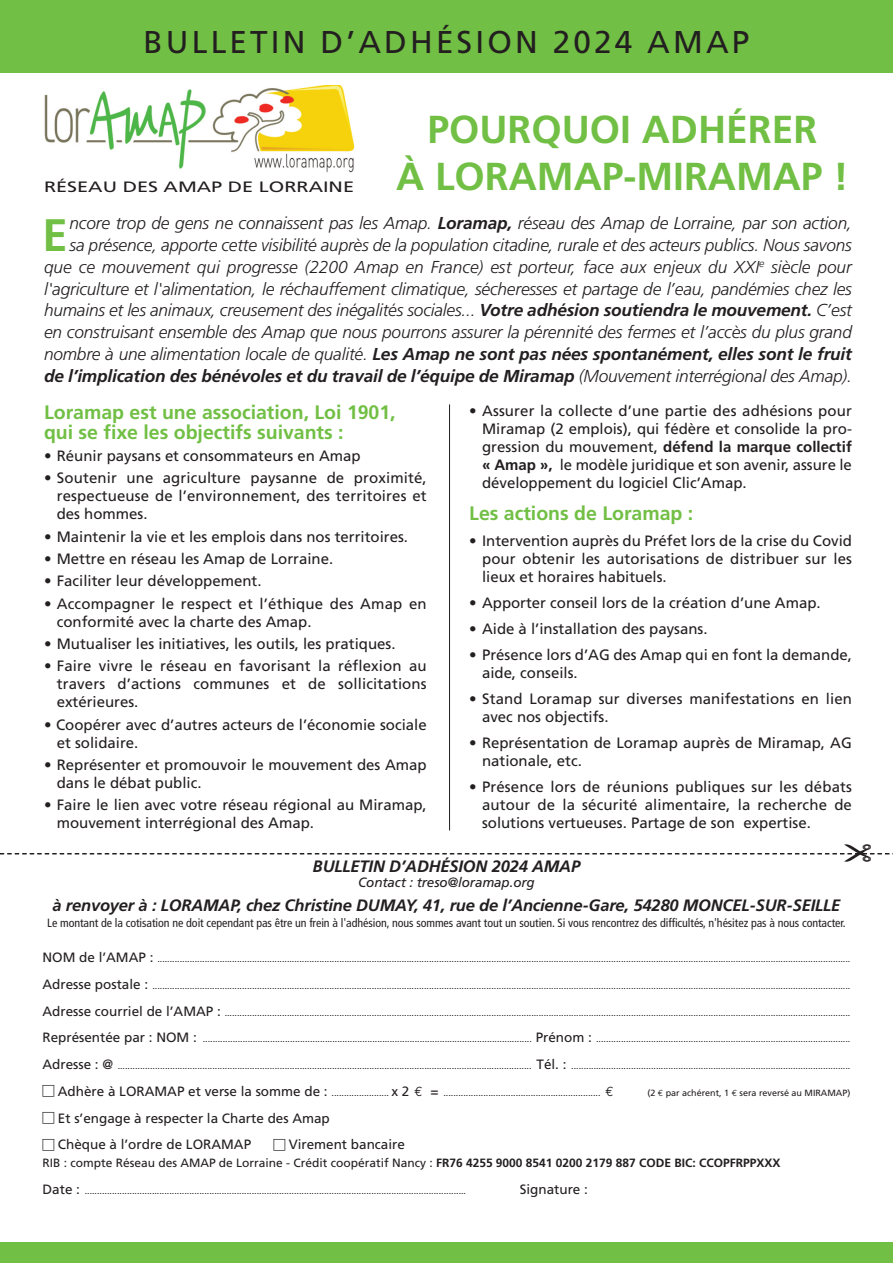
<style>
.page{position:relative;width:893px;height:1263px;background:#fff}
.page>*{position:absolute;margin:0;border:0;box-sizing:border-box;transform-origin:0 0}
.t1{font:700 45.45px "Frutiger";color:#71bf44}
.t2{font:700 39px/46.8px "Frutiger";color:#71bf44;text-align:center}
.t3{font:31.5px "Frutiger";letter-spacing:.1em;color:#231f20}
.t4{font:700 19.5px/19.5px "Frutiger";color:#71bf44}
.t5{font:italic 300 17.25px/21.8px "Frutiger";letter-spacing:-.01em;color:#231f20;text-align:right}
.t6{font:italic 700 16.5px "Frutiger";letter-spacing:-.01em;color:#231f20}
.t7{font:15px/18px "Frutiger";color:#231f20}
.t8{font:15px "Frutiger";color:#231f20;scale:1.33 1}
.t9{font:13.5px/26.7px "Frutiger";color:#231f20}
.t10{font:italic 13.5px "Frutiger";letter-spacing:-.01em;color:#231f20}
.t11{font:condensed 12px "Frutiger";letter-spacing:-.005em;color:#231f20}
.t12{font:12px "Frutiger";color:#231f20}
.t13{font:9px "Frutiger";color:#231f20}
.s1{font-weight:700}
.s2{font-size:13.5px}
.s3{font-family:"Euro Mono";font-size:13.5px}
.s4{font-family:"Euro Mono"}
</style>
<div class="page">
<div style="left:0;top:0;width:893px;height:72px;background:#71bf44"></div>
<div style="left:0;top:1242px;width:893px;height:21px;background:#71bf44"></div>
<img style="left:44px;top:85px;width:311px;height:88px">
<hr style="left:449px;top:404px;width:1px;height:426px;background:#231f20">
<svg style="left:0;top:853px;width:893px;height:2px"></svg>
<h3 class="t3" style="left:144px;top:30px;width:607px">BULLETIN D’ADHÉSION 2024 AMAP</h3>
<h2 class="t2" style="left:396px;top:109px;width:454px">POURQUOI ADHÉRER<br>À LORAMAP-MIRAMAP !</h2>
<p class="t5" style="left:44px;top:214px;width:809px">ncore trop de gens ne connaissent pas les Amap. <span class="s1">Loramap,</span> réseau des Amap de Lorraine, par son action,<br>sa présence, apporte cette visibilité auprès de la population citadine, rurale et des acteurs publics. Nous savons que ce mouvement qui progresse (2200 Amap en France) est porteur, face aux enjeux du XXI<sup>e</sup> siècle pour l'agriculture et l'alimentation, le réchauffement climatique, sécheresses et partage de l’eau, pandémies chez les humains et les animaux, creusement des inégalités sociales... <span class="s1">Votre adhésion soutiendra le mouvement.</span> C’est en construisant ensemble des Amap que nous pourrons assurer la pérennité des fermes et l’accès du plus grand nombre à une alimentation locale de qualité. <span class="s1">Les Amap ne sont pas nées spontanément, elles sont le fruit de l’implication des bénévoles et du travail de l’équipe de Miramap</span> (Mouvement interrégional des Amap).</p>
<h3 class="t8" style="left:44px;top:181px;width:235px">RÉSEAU DES AMAP DE LORRAINE</h3>
<h1 class="t1" style="left:43px;top:217px;width:27px">E</h1>
<h3 class="t4" style="left:44px;top:404px;width:353px">Loramap est une association, Loi 1901, qui se fixe les objectifs suivants :</h3>
<h3 class="t7" style="left:44px;top:448px;width:318px">• Réunir paysans et consommateurs en Amap</h3>
<h3 class="t7" style="left:57px;top:470px;width:371px;text-align:justify;text-indent:-13px">• Soutenir une agriculture paysanne de proximité, respectueuse de l’environnement, des territoires et des hommes.</h3>
<h3 class="t7" style="left:44px;top:528px;width:366px">• Maintenir la vie et les emplois dans nos territoires.</h3>
<h3 class="t7" style="left:44px;top:551px;width:291px">• Mettre en réseau les Amap de Lorraine.</h3>
<h3 class="t7" style="left:44px;top:573px;width:219px">• Faciliter leur développement.</h3>
<h3 class="t7" style="left:57px;top:595px;width:371px;text-indent:-13px">• Accompagner le respect et l’éthique des Amap en conformité avec la charte des Amap.</h3>
<h3 class="t7" style="left:44px;top:636px;width:353px">• Mutualiser les initiatives, les outils, les pratiques.</h3>
<h3 class="t7" style="left:57px;top:658px;width:371px;text-align:justify;text-indent:-13px">• Faire vivre le réseau en favorisant la réflexion au travers d’actions communes et de sollicitations extérieures.</h3>
<h3 class="t7" style="left:57px;top:716px;width:371px;text-indent:-13px">• Coopérer avec d’autres acteurs de l’économie sociale et solidaire.</h3>
<h3 class="t7" style="left:57px;top:757px;width:371px;text-indent:-13px">• Représenter et promouvoir le mouvement des Amap dans le débat public.</h3>
<h3 class="t7" style="left:57px;top:797px;width:371px;text-indent:-13px">• Faire le lien avec votre réseau régional au Miramap, mouvement interrégional des Amap.</h3>
<p class="t7" style="left:482px;top:403px;width:371px;text-align:justify;text-indent:-13px">• Assurer la collecte d’une partie des adhésions pour Miramap (2 emplois), qui fédère et consolide la pro&shy;gression du mouvement, <span class="s1">défend la marque collectif « Amap »,</span> le modèle juridique et son avenir, assure le développement du logiciel Clic’Amap.</p>
<h3 class="t4" style="left:469px;top:504px;width:225px">Les actions de Loramap :</h3>
<h3 class="t7" style="left:482px;top:533px;width:371px;text-align:justify;text-indent:-13px">• Intervention auprès du Préfet lors de la crise du Covid pour obtenir les autorisations de distribuer sur les lieux et horaires habituels.</h3>
<h3 class="t7" style="left:469px;top:595px;width:353px">• Apporter conseil lors de la création d’une Amap.</h3>
<h3 class="t7" style="left:469px;top:621px;width:240px">• Aide à l’installation des paysans.</h3>
<h3 class="t7" style="left:482px;top:647px;width:371px;text-indent:-13px">• Présence lors d’AG des Amap qui en font la demande, aide, conseils.</h3>
<h3 class="t7" style="left:482px;top:691px;width:371px;text-indent:-13px">• Stand Loramap sur diverses manifestations en lien avec nos objectifs.</h3>
<h3 class="t7" style="left:482px;top:735px;width:371px;text-indent:-13px">• Représentation de Loramap auprès de Miramap, AG nationale, etc.</h3>
<h3 class="t7" style="left:482px;top:779px;width:371px;text-align:justify;text-indent:-13px">• Présence lors de réunions publiques sur les débats autour de la sécurité alimentaire, la recherche de solutions vertueuses. Partage de son expertise.</h3>
<h3 class="t6" style="left:313px;top:860px;width:269px">BULLETIN D’ADHÉSION 2024 AMAP</h3>
<h3 class="t10" style="left:358px;top:877px;width:178px">Contact : treso@loramap.org</h3>
<h3 class="t6" style="left:53px;top:898px;width:789px">à renvoyer à : LORAMAP, chez Christine DUMAY, 41, rue de l’Ancienne-Gare, 54280 MONCEL-SUR-SEILLE</h3>
<h3 class="t11" style="left:47px;top:918px;width:800px">Le montant de la cotisation ne doit cependant pas être un frein à l'adhésion, nous sommes avant tout un soutien. Si vous rencontrez des difficultés, n'hésitez pas à nous contacter.</h3>
<p class="t13" style="left:43px;top:955px;width:809px"><span class="s2">NOM de l’AMAP :</span> ......................................................................................................................................................................................................................................................................................</p>
<p class="t13" style="left:43px;top:982px;width:809px"><span class="s2">Adresse postale :</span> ........................................................................................................................................................................................................................................................................................</p>
<p class="t13" style="left:43px;top:1009px;width:809px"><span class="s2">Adresse courriel de l’AMAP :</span> ...........................................................................................................................................................................................................................................................</p>
<p class="t13" style="left:43px;top:1036px;width:809px"><span class="s2">Représentée par : NOM :</span> .................................................................................................................................... <span class="s2">Prénom :</span> ......................................................................................................</p>
<p class="t13" style="left:43px;top:1062px;width:809px"><span class="s2">Adresse : @</span> ...................................................................................................................................................................... <span class="s2">Tél. :</span> ................................................................................................................</p>
<p class="t13" style="left:58px;top:1089px;width:557px"><span class="s2">Adhère à LORAMAP et verse la somme de :</span> ....................... <span class="s2">x 2</span> <span class="s3">€</span> <span class="s2">=</span> ............................................................... <span class="s3">€</span></p>
<p class="t13" style="left:647px;top:1089px;width:205px">(2 <span class="s4">€</span> par achérent, 1 <span class="s4">€</span> sera reversé au MIRAMAP)</p>
<h3 class="t9" style="left:58px;top:1106px;width:273px">Et s’engage à respecter la Charte des Amap<br>Chèque à l’ordre de LORAMAP</h3>
<h3 class="t9" style="left:289px;top:1132px;width:117px">Virement bancaire</h3>
<h3 class="t12" style="left:43px;top:1158px;width:739px">RIB : compte Réseau des AMAP de Lorraine - Crédit coopératif Nancy : <span class="s1">FR76 4255 9000 8541 0200 2179 887 CODE BIC: CCOPFRPPXXX</span></h3>
<p class="t13" style="left:43px;top:1187px;width:425px"><span class="s2">Date :</span> .........................................................................................................................................................</p>
<h3 class="t9" style="left:520px;top:1177px;width:70px">Signature :</h3>
</div>
